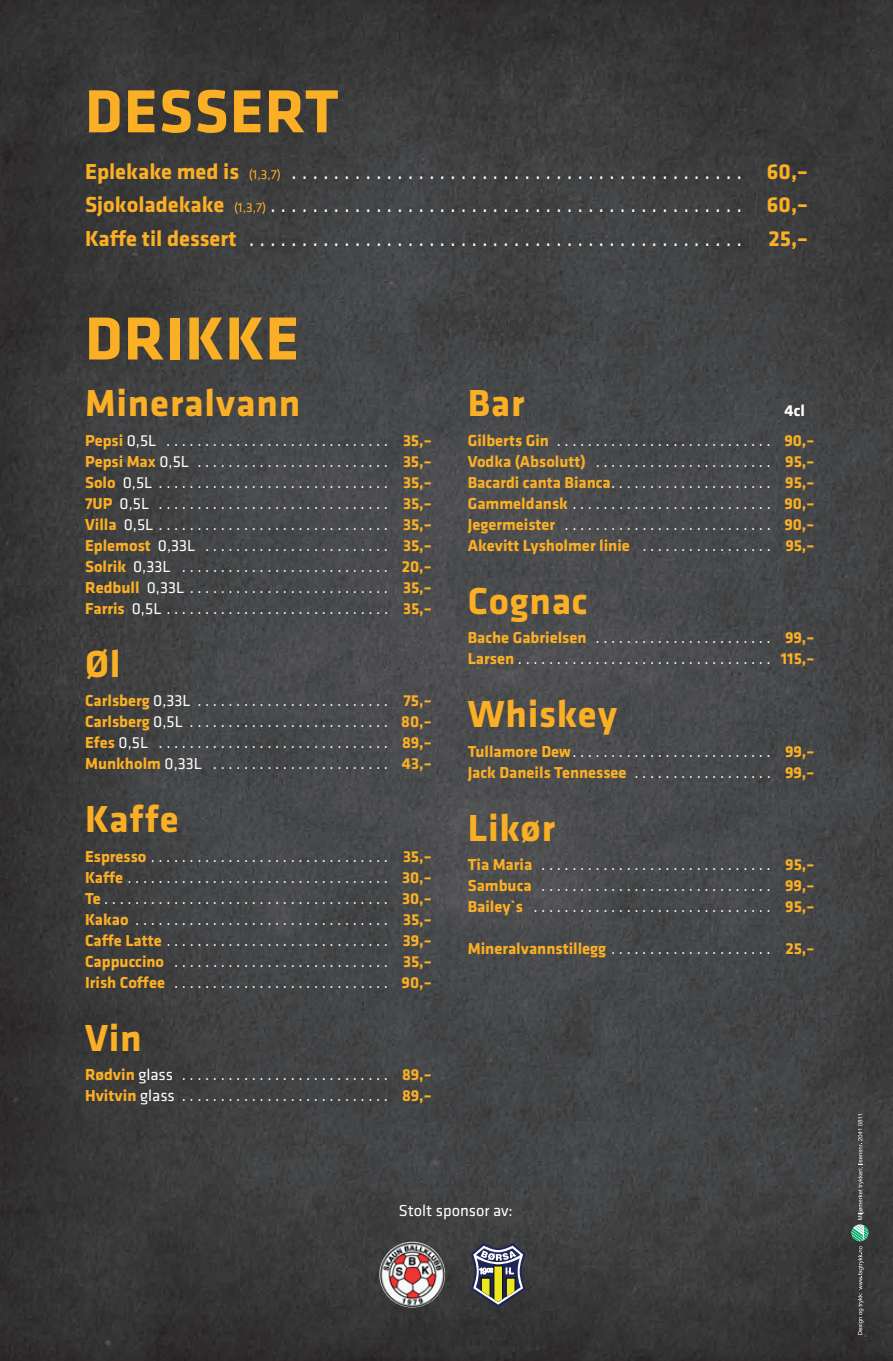
<style>
.page{position:relative;width:893px;height:1361px;background:#fff}
.page>*{position:absolute;margin:0;border:0;box-sizing:border-box;transform-origin:0 0}
.t1{font:700 63px "Klavika";letter-spacing:.02em;color:#fbaf25}
.t2{font:700 39px "Klavika";letter-spacing:.02em;color:#fbaf25}
.t3{font:22.5px "Klavika";color:#fff}
.t4{font:700 22.5px "Klavika";color:#fbaf25}
.t5{font:16.5px/21px "Klavika";color:#fff;text-align:right}
.t6{font:700 16.5px "Klavika";color:#fbaf25}
.t7{font:700 16.5px "Klavika";color:#fff}
.s1{font-weight:700;color:#fbaf25}
.s2{font-size:13.5px;color:#fbaf25}
.s3{font-weight:400;color:#fff}
</style>
<div class="page">
<img style="left:0;top:0;width:893px;height:1361px">
<svg style="left:852px;top:1114px;width:16px;height:221px;background:#4c5150"></svg>
<svg style="left:471px;top:1243px;width:55px;height:65px;background:#6e7067"></svg>
<img style="left:379px;top:1241px;width:66px;height:66px;border-radius:33px">
<h1 class="t1" style="left:85px;top:66px;width:255px">DESSERT</h1>
<h3 class="t3" style="left:85px;top:156px;width:648px"><span class="s1">Eplekake med is</span> <span class="s2">(1,3,7)</span> . . . . . . . . . . . . . . . . . . . . . . . . . . . . . . . . . . . . . . . . . .</h3>
<h3 class="t4" style="left:767px;top:155px;width:42px">60,–</h3>
<h3 class="t3" style="left:85px;top:190px;width:648px"><span class="s1">Sjokoladekake</span> <span class="s2">(1,3,7)</span> . . . . . . . . . . . . . . . . . . . . . . . . . . . . . . . . . . . . . . . . . . . .</h3>
<h3 class="t4" style="left:767px;top:189px;width:42px">60,–</h3>
<h3 class="t3" style="left:85px;top:224px;width:648px"><span class="s1">Kaffe til dessert</span> . . . . . . . . . . . . . . . . . . . . . . . . . . . . . . . . . . . . . . . . . . . . . .</h3>
<h3 class="t4" style="left:768px;top:222px;width:41px">25,–</h3>
<h1 class="t1" style="left:85px;top:293px;width:216px">DRIKKE</h1>
<h2 class="t2" style="left:85px;top:375px;width:217px">Mineralvann</h2>
<p class="t5" style="left:85px;top:429px;width:297px"><span class="s1">Pepsi</span> 0,5L . . . . . . . . . . . . . . . . . . . . . . . . . . . .</p>
<p class="t6" style="left:403px;top:428px;width:30px">35,–</p>
<p class="t5" style="left:85px;top:450px;width:297px"><span class="s1">Pepsi Max</span> 0,5L . . . . . . . . . . . . . . . . . . . . . . . .</p>
<p class="t6" style="left:403px;top:449px;width:30px">35,–</p>
<p class="t5" style="left:85px;top:471px;width:297px"><span class="s1">Solo</span> 0,5L . . . . . . . . . . . . . . . . . . . . . . . . . . . . .</p>
<p class="t6" style="left:403px;top:470px;width:30px">35,–</p>
<p class="t5" style="left:85px;top:492px;width:297px"><span class="s1">7UP</span> 0,5L . . . . . . . . . . . . . . . . . . . . . . . . . . . . .</p>
<p class="t6" style="left:403px;top:491px;width:30px">35,–</p>
<p class="t5" style="left:85px;top:513px;width:297px"><span class="s1">Villa</span> 0,5L . . . . . . . . . . . . . . . . . . . . . . . . . . . . .</p>
<p class="t6" style="left:403px;top:512px;width:30px">35,–</p>
<p class="t5" style="left:85px;top:534px;width:297px"><span class="s1">Eplemost</span> 0,33L . . . . . . . . . . . . . . . . . . . . . . .</p>
<p class="t6" style="left:403px;top:533px;width:30px">35,–</p>
<p class="t5" style="left:85px;top:555px;width:297px"><span class="s1">Solrik</span> 0,33L . . . . . . . . . . . . . . . . . . . . . . . . . .</p>
<p class="t6" style="left:402px;top:554px;width:31px">20,–</p>
<p class="t5" style="left:85px;top:576px;width:297px"><span class="s1">Redbull</span> 0,33L . . . . . . . . . . . . . . . . . . . . . . . . .</p>
<p class="t6" style="left:403px;top:575px;width:30px">35,–</p>
<p class="t5" style="left:85px;top:597px;width:297px"><span class="s1">Farris</span> 0,5L . . . . . . . . . . . . . . . . . . . . . . . . . . . .</p>
<p class="t6" style="left:403px;top:596px;width:30px">35,–</p>
<h2 class="t2" style="left:85px;top:636px;width:37px">Øl</h2>
<p class="t5" style="left:85px;top:690px;width:297px"><span class="s1">Carlsberg</span> 0,33L . . . . . . . . . . . . . . . . . . . . . . . .</p>
<p class="t6" style="left:403px;top:689px;width:30px">75,–</p>
<p class="t5" style="left:85px;top:711px;width:297px"><span class="s1">Carlsberg</span> 0,5L . . . . . . . . . . . . . . . . . . . . . . . . .</p>
<p class="t6" style="left:401px;top:710px;width:32px">80,–</p>
<p class="t5" style="left:85px;top:732px;width:297px"><span class="s1">Efes</span> 0,5L . . . . . . . . . . . . . . . . . . . . . . . . . . . . .</p>
<p class="t6" style="left:402px;top:731px;width:31px">89,–</p>
<p class="t5" style="left:85px;top:753px;width:297px"><span class="s1">Munkholm</span> 0,33L . . . . . . . . . . . . . . . . . . . . . .</p>
<p class="t6" style="left:402px;top:752px;width:31px">43,–</p>
<h2 class="t2" style="left:85px;top:791px;width:95px">Kaffe</h2>
<p class="t5" style="left:85px;top:845px;width:297px"><span class="s1">Espresso</span> . . . . . . . . . . . . . . . . . . . . . . . . . . . . . .</p>
<p class="t6" style="left:403px;top:844px;width:30px">35,–</p>
<p class="t5" style="left:85px;top:866px;width:297px"><span class="s1">Kaffe</span> . . . . . . . . . . . . . . . . . . . . . . . . . . . . . . . . .</p>
<p class="t6" style="left:402px;top:865px;width:31px">30,–</p>
<p class="t5" style="left:85px;top:887px;width:297px"><span class="s1">Te</span> . . . . . . . . . . . . . . . . . . . . . . . . . . . . . . . . . . . .</p>
<p class="t6" style="left:402px;top:886px;width:31px">30,–</p>
<p class="t5" style="left:85px;top:908px;width:297px"><span class="s1">Kakao</span> . . . . . . . . . . . . . . . . . . . . . . . . . . . . . . . .</p>
<p class="t6" style="left:403px;top:907px;width:30px">35,–</p>
<p class="t5" style="left:85px;top:929px;width:297px"><span class="s1">Caffe Latte</span> . . . . . . . . . . . . . . . . . . . . . . . . . . . .</p>
<p class="t6" style="left:403px;top:928px;width:30px">39,–</p>
<p class="t5" style="left:85px;top:950px;width:297px"><span class="s1">Cappuccino</span> . . . . . . . . . . . . . . . . . . . . . . . . . . .</p>
<p class="t6" style="left:403px;top:949px;width:30px">35,–</p>
<p class="t5" style="left:85px;top:971px;width:297px"><span class="s1">Irish Coffee</span> . . . . . . . . . . . . . . . . . . . . . . . . . . .</p>
<p class="t6" style="left:402px;top:970px;width:31px">90,–</p>
<h2 class="t2" style="left:85px;top:1010px;width:58px">Vin</h2>
<p class="t5" style="left:85px;top:1064px;width:297px"><span class="s1">Rødvin</span> glass . . . . . . . . . . . . . . . . . . . . . . . . . .</p>
<p class="t5" style="left:85px;top:1064px;width:348px"><span class="s1">89,–<br>Hvitvin</span> glass ........................... <span class="s1">89,–</span></p>
<h2 class="t2" style="left:468px;top:375px;width:58px">Bar</h2>
<p class="t7" style="left:784px;top:399px;width:22px">4cl</p>
<p class="t5" style="left:468px;top:429px;width:297px"><span class="s1">Gilberts Gin</span> . . . . . . . . . . . . . . . . . . . . . . . . . . .</p>
<p class="t6" style="left:784px;top:428px;width:31px">90,–</p>
<p class="t5" style="left:468px;top:450px;width:297px"><span class="s1">Vodka (Absolutt)</span> . . . . . . . . . . . . . . . . . . . . . .</p>
<p class="t6" style="left:785px;top:449px;width:30px">95,–</p>
<p class="t5" style="left:468px;top:471px;width:297px"><span class="s1">Bacardi canta Bianca</span> . . . . . . . . . . . . . . . . . . . .</p>
<p class="t6" style="left:785px;top:470px;width:30px">95,–</p>
<p class="t5" style="left:468px;top:492px;width:297px"><span class="s1">Gammeldansk</span> . . . . . . . . . . . . . . . . . . . . . . . . .</p>
<p class="t6" style="left:784px;top:491px;width:31px">90,–</p>
<p class="t5" style="left:468px;top:513px;width:297px"><span class="s1">Jegermeister</span> . . . . . . . . . . . . . . . . . . . . . . . . . .</p>
<p class="t6" style="left:784px;top:512px;width:31px">90,–</p>
<p class="t6" style="left:468px;top:533px;width:297px">Akevitt Lysholmer linie <span class="s3">. . . . . . . . . . . . . . . .</span></p>
<p class="t6" style="left:785px;top:533px;width:30px">95,–</p>
<h2 class="t2" style="left:468px;top:573px;width:122px">Cognac</h2>
<p class="t5" style="left:468px;top:627px;width:297px"><span class="s1">Bache Gabrielsen</span> . . . . . . . . . . . . . . . . . . . . . .</p>
<p class="t5" style="left:468px;top:627px;width:348px"><span class="s1">99,–<br>Larsen</span> . . . . . . . . . . . . . . . . . . . . . . . . . . . . . . . . <span class="s1">115,–</span></p>
<h2 class="t2" style="left:468px;top:686px;width:151px">Whiskey</h2>
<p class="t5" style="left:468px;top:740px;width:297px"><span class="s1">Tullamore Dew</span> . . . . . . . . . . . . . . . . . . . . . . . . .</p>
<p class="t6" style="left:785px;top:739px;width:31px">99,–</p>
<p class="t6" style="left:468px;top:760px;width:297px">Jack Daneils Tennessee <span class="s3">. . . . . . . . . . . . . . . . .</span></p>
<p class="t6" style="left:785px;top:760px;width:31px">99,–</p>
<h2 class="t2" style="left:468px;top:800px;width:89px">Likør</h2>
<p class="t5" style="left:468px;top:854px;width:297px"><span class="s1">Tia Maria</span> . . . . . . . . . . . . . . . . . . . . . . . . . . . . .</p>
<p class="t6" style="left:785px;top:853px;width:30px">95,–</p>
<p class="t5" style="left:468px;top:875px;width:297px"><span class="s1">Sambuca</span> . . . . . . . . . . . . . . . . . . . . . . . . . . . . .</p>
<p class="t6" style="left:785px;top:874px;width:31px">99,–</p>
<p class="t5" style="left:468px;top:896px;width:297px"><span class="s1">Bailey`s</span> . . . . . . . . . . . . . . . . . . . . . . . . . . . . . .</p>
<p class="t6" style="left:785px;top:895px;width:30px">95,–</p>
<p class="t5" style="left:468px;top:938px;width:297px"><span class="s1">Mineralvannstillegg</span> . . . . . . . . . . . . . . . . . . . .</p>
<p class="t6" style="left:785px;top:937px;width:30px">25,–</p>
<p class="t5" style="left:399px;top:1199px;width:115px">Stolt sponsor av:</p>
</div>
